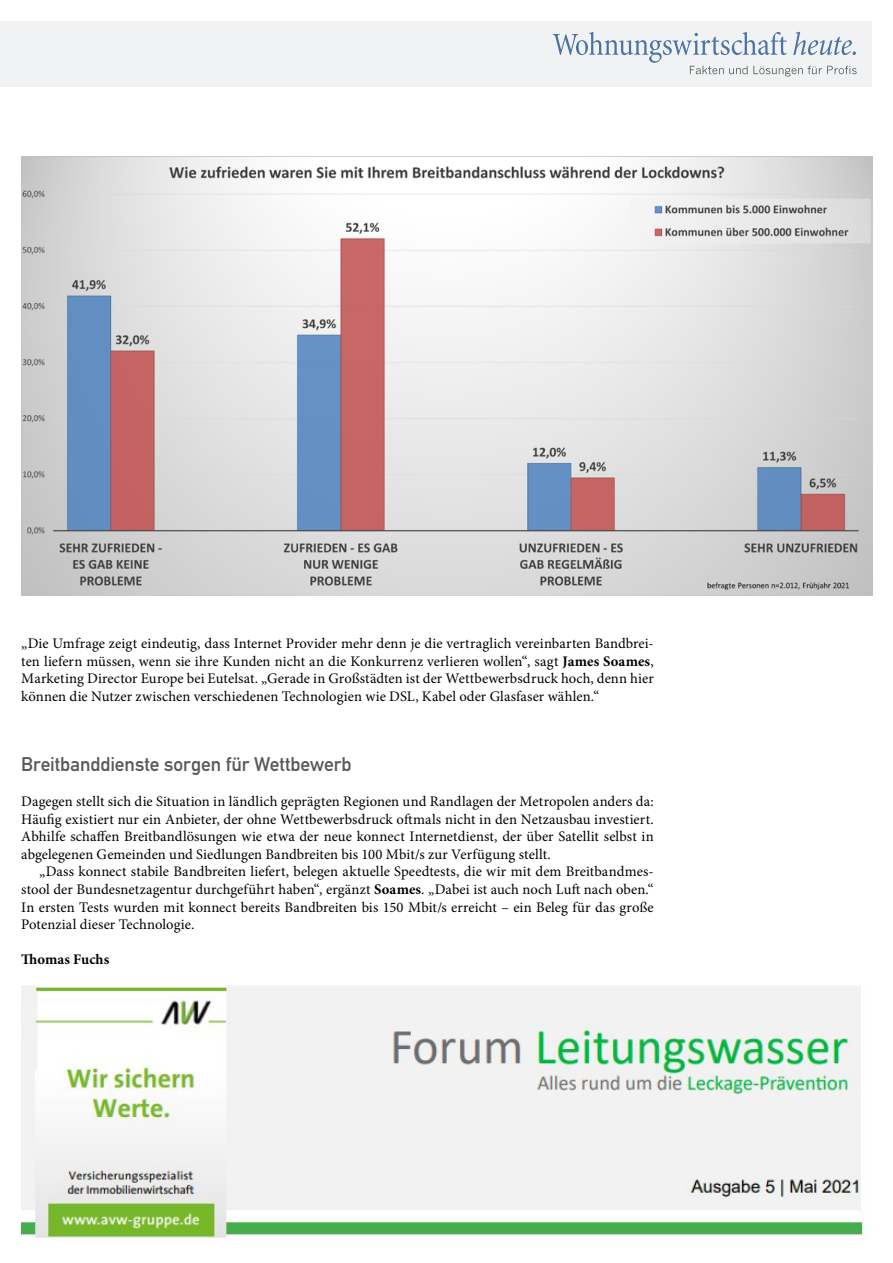
<style>
.page{position:relative;width:893px;height:1263px;background:#fff}
.page>*{position:absolute;margin:0;border:0;box-sizing:border-box;transform-origin:0 0}
.Überschrift_Grau{font:19.5px "DIN Mittelschrift";letter-spacing:-.005em;color:#595959}
.Fließtext_erste_Zeil{font:14.7px/17.5px "Minion Pro";letter-spacing:.005em;color:#000;text-align:justify}
.Fliesstext{font:14.7px/17.5px "Minion Pro";letter-spacing:.005em;color:#000;text-align:justify}
.AUTOR{font:700 14.7px "Minion Pro";letter-spacing:.005em;color:#000}
.s1{font-weight:700}
</style>
<div class="page">
<div style="left:0;top:21px;width:872px;height:66px;background:#f1f2f3"></div>
<svg style="left:553px;top:32px;width:304px;height:45px"></svg>
<img style="left:21px;top:157px;width:851px;height:439px">
<img style="left:21px;top:985px;width:847px;height:255px">
<p class="Fließtext_erste_Zeil" style="left:21px;top:635px;width:634px">„Die Umfrage zeigt eindeutig, dass Internet Provider mehr denn je die vertraglich vereinbarten Bandbrei&shy;ten liefern müssen, wenn sie ihre Kunden nicht an die Konkurrenz verlieren wollen“, sagt <span class="s1">James Soames</span>, Marketing Director Europe bei Eutelsat. „Gerade in Großstädten ist der Wettbewerbsdruck hoch, denn hier können die Nutzer zwischen verschiedenen Technologien wie DSL, Kabel oder Glasfaser wählen.“</p>
<p class="Überschrift_Grau" style="left:21px;top:753px;width:332px">Breitbanddienste sorgen für Wettbewerb</p>
<p class="Fließtext_erste_Zeil" style="left:21px;top:793px;width:634px">Dagegen stellt sich die Situation in ländlich geprägten Regionen und Randlagen der Metropolen anders da:<br>Häufig existiert nur ein Anbieter, der ohne Wettbewerbsdruck oftmals nicht in den Netzausbau investiert.<br>Abhilfe schaffen Breitbandlösungen wie etwa der neue konnect Internetdienst, der über Satellit selbst in abgelegenen Gemeinden und Siedlungen Bandbreiten bis 100 Mbit/s zur Verfügung stellt.</p>
<p class="Fliesstext" style="left:21px;top:863px;width:634px;text-indent:18px">„Dass konnect stabile Bandbreiten liefert, belegen aktuelle Speedtests, die wir mit dem Breitbandmes&shy;stool der Bundesnetzagentur durchgeführt haben“, ergänzt <span class="s1">Soames</span>. „Dabei ist auch noch Luft nach oben.“ In ersten Tests wurden mit konnect bereits Bandbreiten bis 150 Mbit/s erreicht – ein Beleg für das große Potenzial dieser Technologie.</p>
<p class="AUTOR" style="left:21px;top:949px;width:90px">Thomas Fuchs</p>
</div>
